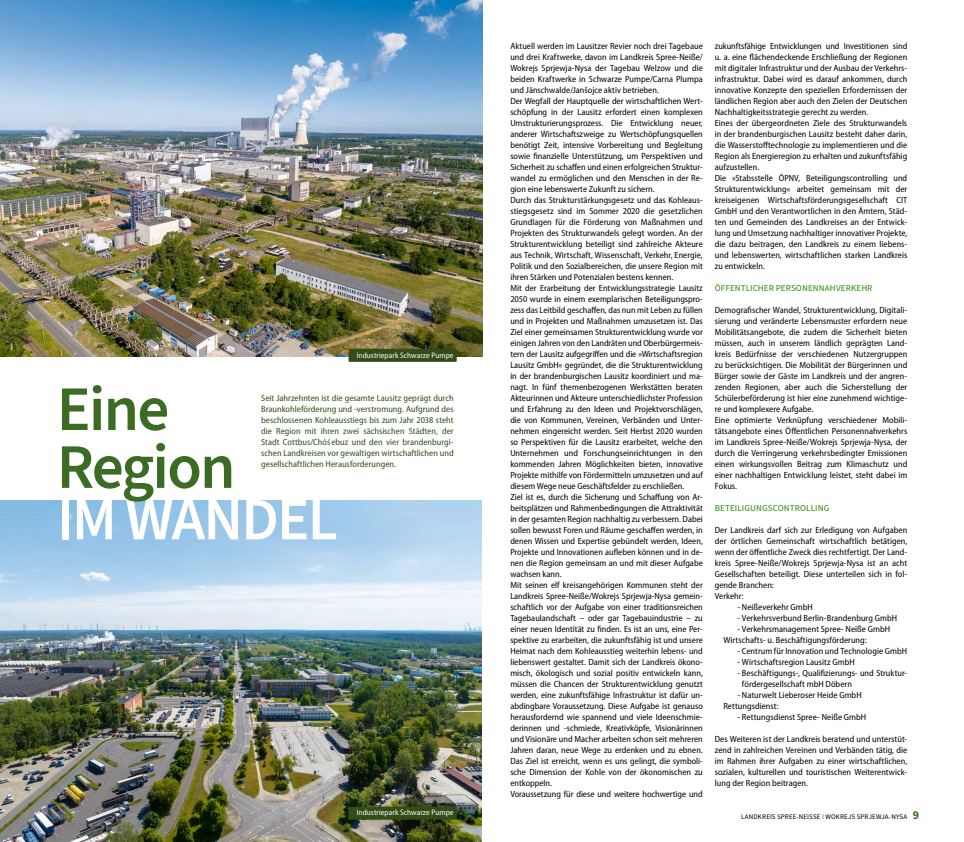
<style>
.page{position:relative;width:964px;height:842px;background:#fff}
.page>*{position:absolute;margin:0;border:0;box-sizing:border-box;transform-origin:0 0}
.t1{font:600 63.4px/57.9px "Source Sans 3";letter-spacing:-.03em;color:#3c6c24}
.t2{font:600 60.3px "Source Sans 3";letter-spacing:-.03em;color:#fff}
.t3{font:semi-condensed 9px/11px "Myriad Pro";color:#000}
.t4{font:semi-condensed 9px/11px "Myriad Pro";letter-spacing:.005em;color:#324d17;text-align:justify}
.t5{font:500 9px "Source Sans 3";letter-spacing:.01em;color:#4a962b}
.t6{font:semi-condensed 8px "Myriad Pro";letter-spacing:.01em;color:#fff}
.t7{font:7px "Source Sans 3";letter-spacing:.015em;color:#000}
.s1{font-weight:700;color:#7dbc4a}
.s2{font-weight:700;font-size:12px;color:#3c6c24}
</style>
<div class="page">
<img style="left:0;top:500px;width:482px;height:342px">
<img style="left:0;top:0;width:482px;height:357px">
<div style="left:349px;top:349px;width:107px;height:13px;background:#324d17"></div>
<div style="left:349px;top:807px;width:107px;height:13px;background:#324d17"></div>
<p class="t6" style="left:357px;top:350px;width:98px">Industriepark Schwarze Pumpe</p>
<h1 class="t1" style="left:57px;top:380px;width:180px">Eine<br>Region</h1>
<p class="t4" style="left:261px;top:392px;width:194px">Seit Jahrzehnten ist die gesamte Lausitz geprägt durch Braunkohleförderung und -verstromung. Aufgrund des beschlossenen Kohleausstiegs bis zum Jahr 2038 steht die Region mit ihren zwei sächsischen Städten, der Stadt Cottbus/Chós´ ebuz und den vier brandenburgi&shy;schen Landkreisen vor gewaltigen wirtschaftlichen und gesellschaftlichen Herausforderungen.</p>
<h2 class="t2" style="left:57px;top:481px;width:283px">IM WANDEL</h2>
<p class="t6" style="left:357px;top:808px;width:98px">Industriepark Schwarze Pumpe</p>
<p class="t3" style="left:510px;top:40px;width:194px">Aktuell werden im Lausitzer Revier noch drei Tagebaue und drei Kraftwerke, davon im Landkreis Spree-Neiße/ Wokrejs Sprjewja-Nysa der Tagebau Welzow und die beiden Kraftwerke in Schwarze Pumpe/Carna Plumpa und Jänschwalde/Janšojce aktiv betrieben.<br>Der Wegfall der Hauptquelle der wirtschaftlichen Wert&shy;schöpfung in der Lausitz erfordert einen komplexen Umstrukturierungsprozess. Die Entwicklung neuer, anderer Wirtschaftszweige zu Wertschöpfungsquellen benötigt Zeit, intensive Vorbereitung und Begleitung sowie finanzielle Unterstützung, um Perspektiven und Sicherheit zu schaffen und einen erfolgreichen Struktur&shy;wandel zu ermöglichen und den Menschen in der Re&shy;gion eine lebenswerte Zukunft zu sichern.<br>Durch das Strukturstärkungsgesetz und das Kohleaus&shy;stiegsgesetz sind im Sommer 2020 die gesetzlichen Grundlagen für die Förderung von Maßnahmen und Projekten des Strukturwandels gelegt worden. An der Strukturentwicklung beteiligt sind zahlreiche Akteure aus Technik, Wirtschaft, Wissenschaft, Verkehr, Energie, Politik und den Sozialbereichen, die unsere Region mit ihren Stärken und Potenzialen bestens kennen.<br>Mit der Erarbeitung der Entwicklungsstrategie Lausitz 2050 wurde in einem exemplarischen Beteiligungspro&shy;zess das Leitbild geschaffen, das nun mit Leben zu füllen und in Projekten und Maßnahmen umzusetzen ist. Das Ziel einer gemeinsamen Strukturentwicklung wurde vor einigen Jahren von den Landräten und Oberbürgermeis&shy;tern der Lausitz aufgegriffen und die »Wirtschaftsregion Lausitz GmbH« gegründet, die die Strukturentwicklung in der brandenburgischen Lausitz koordiniert und ma&shy;nagt. In fünf themenbezogenen Werkstätten beraten Akteurinnen und Akteure unterschiedlichster Profession und Erfahrung zu den Ideen und Projektvorschlägen, die von Kommunen, Vereinen, Verbänden und Unter&shy;nehmen eingereicht werden. Seit Herbst 2020 wurden so Perspektiven für die Lausitz erarbeitet, welche den Unternehmen und Forschungseinrichtungen in den kommenden Jahren Möglichkeiten bieten, innovative Projekte mithilfe von Fördermitteln umzusetzen und auf diesem Wege neue Geschäftsfelder zu erschließen.<br>Ziel ist es, durch die Sicherung und Schaffung von Ar&shy;beitsplätzen und Rahmenbedingungen die Attraktivität in der gesamten Region nachhaltig zu verbessern. Dabei sollen bewusst Foren und Räume geschaffen werden, in denen Wissen und Expertise gebündelt werden, Ideen, Projekte und Innovationen aufleben können und in de&shy;nen die Region gemeinsam an und mit dieser Aufgabe wachsen kann.<br>Mit seinen elf kreisangehörigen Kommunen steht der Landkreis Spree-Neiße/Wokrejs Sprjewja-Nysa gemein&shy;schaftlich vor der Aufgabe von einer traditionsreichen Tagebaulandschaft – oder gar Tagebauindustrie – zu einer neuen Identität zu finden. Es ist an uns, eine Per&shy;spektive zu erarbeiten, die zukunftsfähig ist und unsere Heimat nach dem Kohleausstieg weiterhin lebens- und liebenswert gestaltet. Damit sich der Landkreis ökono&shy;misch, ökologisch und sozial positiv entwickeln kann, müssen die Chancen der Strukturentwicklung genutzt werden, eine zukunftsfähige Infrastruktur ist dafür un&shy;abdingbare Voraussetzung. Diese Aufgabe ist genauso herausfordernd wie spannend und viele Ideenschmie&shy;derinnen und -schmiede, Kreativköpfe, Visionärinnen und Visionäre und Macher arbeiten schon seit mehreren Jahren daran, neue Wege zu erdenken und zu ebnen.<br>Das Ziel ist erreicht, wenn es uns gelingt, die symboli&shy;sche Dimension der Kohle von der ökonomischen zu entkoppeln.<br>Voraussetzung für diese und weitere hochwertige und</p>
<p class="t3" style="left:715px;top:40px;width:194px">zukunftsfähige Entwicklungen und Investitionen sind u. a. eine flächendeckende Erschließung der Regionen mit digitaler Infrastruktur und der Ausbau der Verkehrs&shy;infrastruktur. Dabei wird es darauf ankommen, durch innovative Konzepte den speziellen Erfordernissen der ländlichen Region aber auch den Zielen der Deutschen Nachhaltigkeitsstrategie gerecht zu werden.<br>Eines der übergeordneten Ziele des Strukturwandels in der brandenburgischen Lausitz besteht daher darin, die Wasserstofftechnologie zu implementieren und die Region als Energieregion zu erhalten und zukunftsfähig aufzustellen.<br>Die »Stabsstelle ÖPNV, Beteiligungscontrolling und Strukturentwicklung« arbeitet gemeinsam mit der kreiseigenen Wirtschaftsförderungsgesellschaft CIT GmbH und den Verantwortlichen in den Ämtern, Städ&shy;ten und Gemeinden des Landkreises an der Entwick&shy;lung und Umsetzung nachhaltiger innovativer Projekte, die dazu beitragen, den Landkreis zu einem liebens&shy;und lebenswerten, wirtschaftlichen starken Landkreis zu entwickeln.</p>
<p class="t5" style="left:715px;top:282px;width:159px">ÖFFENTLICHER PERSONENNAHVERKEHR</p>
<p class="t3" style="left:715px;top:304px;width:194px">Demografischer Wandel, Strukturentwicklung, Digitali&shy;sierung und veränderte Lebensmuster erfordern neue Mobilitätsangebote, die zudem die Sicherheit bieten müssen, auch in unserem ländlich geprägten Land&shy;kreis Bedürfnisse der verschiedenen Nutzergruppen zu berücksichtigen. Die Mobilität der Bürgerinnen und Bürger sowie der Gäste im Landkreis und der angren&shy;zenden Regionen, aber auch die Sicherstellung der Schülerbeförderung ist hier eine zunehmend wichtige&shy;re und komplexere Aufgabe.<br>Eine optimierte Verknüpfung verschiedener Mobili&shy;tätsangebote eines Öffentlichen Personennahverkehrs im Landkreis Spree-Neiße/Wokrejs Sprjewja-Nysa, der durch die Verringerung verkehrsbedingter Emissionen einen wirkungsvollen Beitrag zum Klimaschutz und einer nachhaltigen Entwicklung leistet, steht dabei im Fokus.</p>
<p class="t5" style="left:715px;top:502px;width:116px">BETEILIGUNGSCONTROLLING</p>
<p class="t3" style="left:715px;top:524px;width:194px">Der Landkreis darf sich zur Erledigung von Aufgaben der örtlichen Gemeinschaft wirtschaftlich betätigen, wenn der öffentliche Zweck dies rechtfertigt. Der Land&shy;kreis Spree-Neiße/Wokrejs Sprjewja-Nysa ist an acht Gesellschaften beteiligt. Diese unterteilen sich in fol&shy;gende Branchen:<br>Verkehr:</p>
<p class="t3" style="left:737px;top:601px;width:77px">- Neißeverkehr GmbH</p>
<p class="t3" style="left:737px;top:612px;width:161px">- Verkehrsverbund Berlin-Brandenburg GmbH</p>
<p class="t3" style="left:723px;top:623px;width:168px;text-indent:14px">- Verkehrsmanagement Spree- Neiße GmbH<br>Wirtschafts- u. Beschäftigungsförderung:</p>
<p class="t3" style="left:737px;top:645px;width:171px">- Centrum für Innovation und Technologie GmbH</p>
<p class="t3" style="left:737px;top:656px;width:119px">- Wirtschaftsregion Lausitz GmbH</p>
<p class="t3" style="left:742px;top:667px;width:167px;text-indent:-4px">- Beschäftigungs-, Qualifizierungs- und Struktur&shy;fördergesellschaft mbH Döbern</p>
<p class="t3" style="left:723px;top:689px;width:140px;text-indent:14px">- Naturwelt Lieberoser Heide GmbH<br>Rettungsdienst:</p>
<p class="t3" style="left:737px;top:711px;width:130px">- Rettungsdienst Spree- Neiße GmbH</p>
<p class="t3" style="left:715px;top:733px;width:194px;text-align:justify">Des Weiteren ist der Landkreis beratend und unterstüt&shy;zend in zahlreichen Vereinen und Verbänden tätig, die im Rahmen ihrer Aufgaben zu einer wirtschaftlichen, sozialen, kulturellen und touristischen Weiterentwick&shy;lung der Region beitragen.</p>
<p class="t7" style="left:741px;top:812px;width:180px">LANDKREIS SPREE-NEISSE <span class="s1">I</span> WOKREJS SPRJEWJA-NYSA <span class="s2">9</span></p>
</div>
